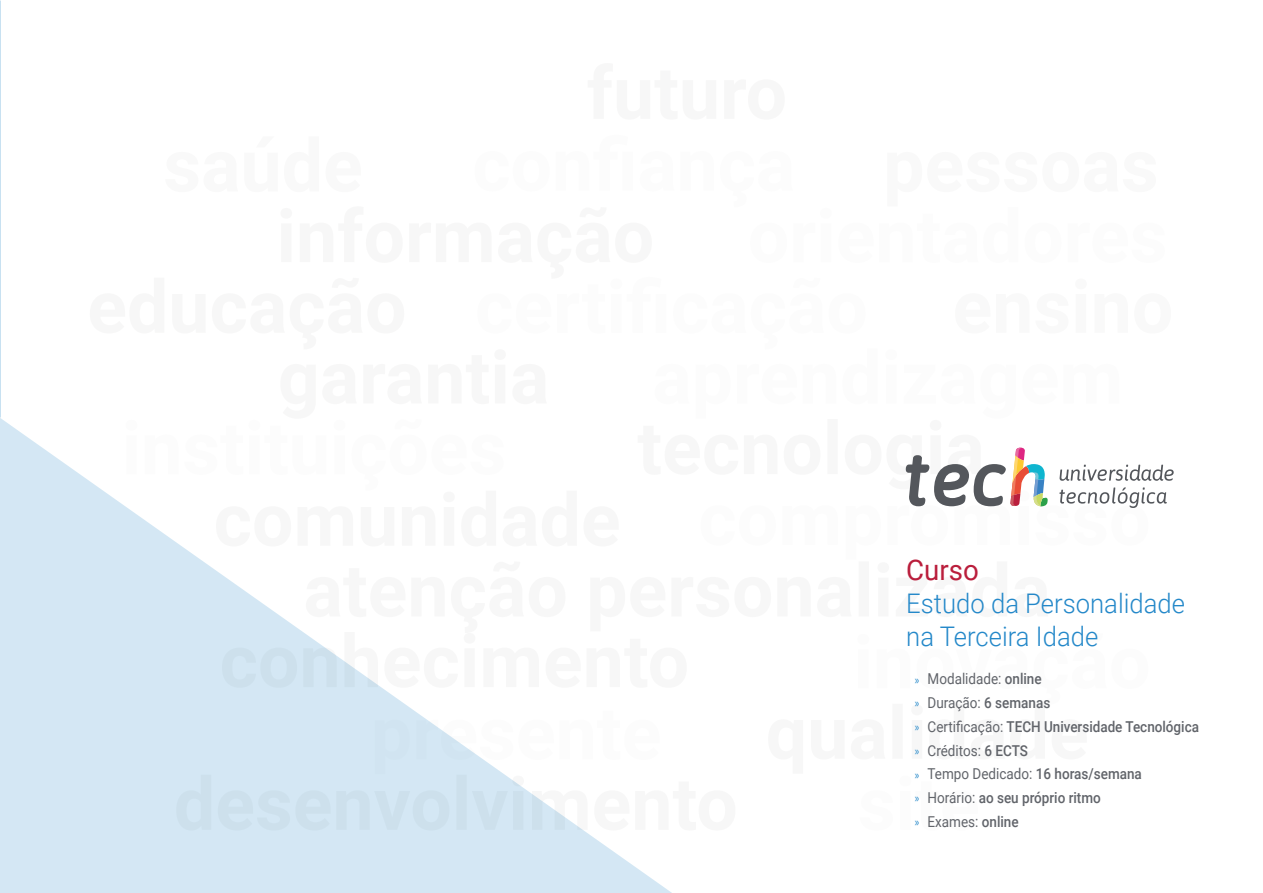
<style>
.page{position:relative;width:1263px;height:893px;background:#fff}
.page>*{position:absolute;margin:0;border:0;box-sizing:border-box;transform-origin:0 0}
.t1{font:28.5px "Roboto";color:#ba1e3c}
.t2{font:300 27px/33px "Roboto";color:#2488c9;scale:.95 1}
.t3{font:500 15px/23.7px "Roboto";color:#61646a;scale:.9 1}
.s1{font-family:"Myriad Pro";font-weight:400;font-size:12px;color:#2488c9}
.s2{font-weight:400}
</style>
<div class="page">
<svg style="left:0;top:418px;width:672px;height:475px;fill:#d4e7f4"></svg>
<svg style="left:90px;top:418px;width:1084px;height:142px"></svg>
<h1 class="t1" style="left:906px;top:550px;width:74px">Curso</h1>
<h2 class="t2" style="left:906px;top:586px;width:295px">Estudo da Personalidade na Terceira Idade</h2>
<p class="t3" style="left:915px;top:667px;width:317px"><span class="s1">»</span> <span class="s2">Modalidade:</span> online<br><span class="s1">»</span> <span class="s2">Duração:</span> 6 semanas<br><span class="s1">»</span> <span class="s2">Certificação:</span> TECH Universidade Tecnológica <span class="s1">»</span> <span class="s2">Créditos:</span> 6 ECTS<br><span class="s1">»</span> <span class="s2">Tempo Dedicado:</span> 16 horas/semana<br><span class="s1">»</span> <span class="s2">Horário:</span> ao seu próprio ritmo<br><span class="s1">»</span> <span class="s2">Exames:</span> online</p>
</div>
